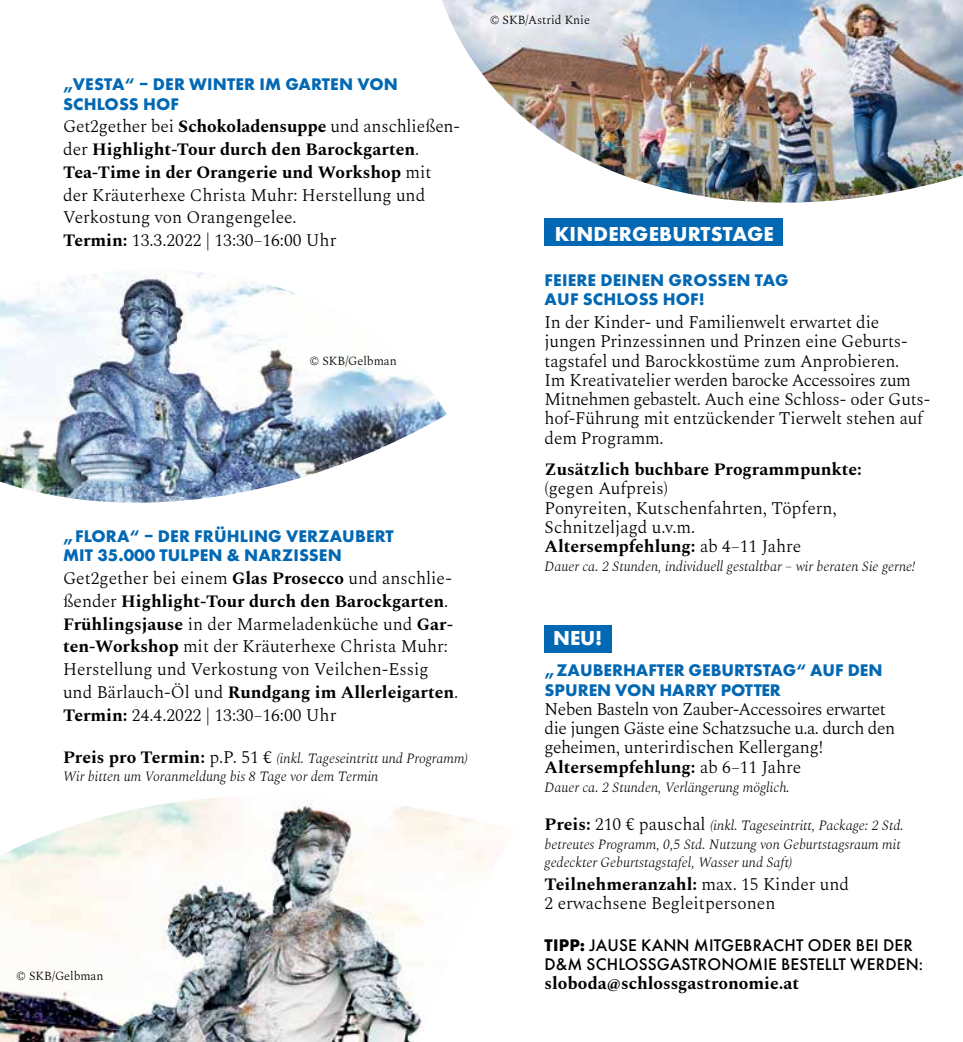
<style>
.page{position:relative;width:963px;height:1042px;background:#fff}
.page>*{position:absolute;margin:0;border:0;box-sizing:border-box;transform-origin:0 0}
.t1{font:700 21px "Futura PT";letter-spacing:.01em;color:#fff}
.t2{font:300 17.5px/22.8px "Spectral";letter-spacing:-.01em;color:#000}
.t3{font:700 17.5px/19.2px "Futura PT";letter-spacing:.01em;color:#0368b3}
.t4{font:300 17.5px/19.2px "Spectral";letter-spacing:-.03em;color:#000}
.t5{font:500 17.5px/19.2px "Futura PT";letter-spacing:.01em;color:#000}
.t6{font:700 17.5px "Spectral";color:#000}
.t7{font:italic 300 14px/18.2px "Spectral";color:#000}
.t8{font:300 12.25px "Spectral";color:#000}
.s1{font-weight:700}
.s2{font-weight:700;font-style:normal;font-size:17.5px}
.s3{font-style:normal;font-size:17.5px}
.s4{font-family:"Futura PT";font-weight:700;color:#fff}
</style>
<div class="page">
<img style="left:0;top:272px;width:447px;height:231px">
<img style="left:0;top:797px;width:511px;height:245px">
<img style="left:442px;top:0;width:520px;height:237px">
<div style="left:544px;top:626px;width:67px;height:27px;background:#0368b3"></div>
<div style="left:544px;top:218px;width:238px;height:28px;background:#0368b3"></div>
<p class="t3" style="left:63px;top:75px;width:336px">„VESTA“ – DER WINTER IM GARTEN VON<br>SCHLOSS HOF</p>
<p class="t2" style="left:63px;top:114px;width:398px">Get2gether bei <span class="s1">Schokoladensuppe</span> und anschließen&shy;der <span class="s1">Highlight-Tour durch den Barockgarten</span>.<br><span class="s1">Tea-Time in der Orangerie und Workshop</span> mit der Kräuterhexe Christa Muhr: Herstellung und Verkostung von Orangengelee.<br><span class="s1">Termin:</span> 13.3.2022 | 13:30–16:00 Uhr</p>
<p class="t8" style="left:309px;top:352px;width:89px">© SKB/Gelbman</p>
<p class="t3" style="left:63px;top:526px;width:332px">„FLORA“ – DER FRÜHLING VERZAUBERT<br>MIT 35.000 TULPEN &amp; NARZISSEN</p>
<p class="t2" style="left:63px;top:565px;width:397px">Get2gether bei einem <span class="s1">Glas Prosecco</span> und anschlie&shy;ßender <span class="s1">Highlight-Tour durch den Barockgarten</span>.<br><span class="s1">Frühlingsjause</span> in der Marmeladenküche und <span class="s1">Gar&shy;ten-Workshop</span> mit der Kräuterhexe Christa Muhr:<br>Herstellung und Verkostung von Veilchen-Essig und Bärlauch-Öl und <span class="s1">Rundgang im Allerleigarten</span>.<br><span class="s1">Termin:</span> 24.4.2022 | 13:30–16:00 Uhr</p>
<p class="t7" style="left:63px;top:748px;width:406px"><span class="s2">Preis pro Termin:</span> <span class="s3">p.P. 51 €</span> (inkl. Tageseintritt und Programm)<br>Wir bitten um Voranmeldung bis 8 Tage vor dem Termin</p>
<p class="t8" style="left:16px;top:967px;width:89px">© SKB/Gelbman</p>
<p class="t8" style="left:489px;top:11px;width:102px">© SKB/Astrid Knie</p>
<p class="t1" style="left:554px;top:220px;width:221px">KINDERGEBURTSTAGE</p>
<p class="t3" style="left:544px;top:270px;width:245px">FEIERE DEINEN GROSSEN TAG<br>AUF SCHLOSS HOF!</p>
<p class="t2" style="left:544px;top:311px;width:387px;line-height:19.2px">In der Kinder- und Familienwelt erwartet die jungen Prinzessinnen und Prinzen eine Geburts&shy;tagstafel und Barockkostüme zum Anprobieren.<br>Im Kreativatelier werden barocke Accessoires zum Mitnehmen gebastelt. Auch eine Schloss- oder Guts&shy;hof-Führung mit entzückender Tierwelt stehen auf dem Programm.<span class="s4">NNTAGEN</span></p>
<p class="t6" style="left:544px;top:457px;width:319px">Zusätzlich buchbare Programmpunkte:</p>
<p class="t2" style="left:544px;top:478px;width:294px;line-height:19.2px">(gegen Aufpreis)<br>Ponyreiten, Kutschenfahrten, Töpfern,<br>Schnitzeljagd u.v.m.<br><span class="s1">Altersempfehlung:</span> ab 4–11 Jahre</p>
<p class="t7" style="left:544px;top:557px;width:372px">Dauer ca. 2 Stunden, individuell gestaltbar – wir beraten Sie gerne!</p>
<p class="t1" style="left:553px;top:624px;width:50px">NEU!</p>
<p class="t3" style="left:544px;top:660px;width:339px">„ZAUBERHAFTER GEBURTSTAG“ AUF DEN<br>SPUREN VON HARRY POTTER</p>
<p class="t4" style="left:544px;top:698px;width:352px">Neben Basteln von Zauber-Accessoires erwartet die jungen Gäste eine Schatzsuche u.a. durch den geheimen, unterirdischen Kellergang!<br><span class="s1">Altersempfehlung:</span> ab 6–11 Jahre</p>
<p class="t7" style="left:544px;top:777px;width:247px">Dauer ca. 2 Stunden, Verlängerung möglich.</p>
<p class="t7" style="left:544px;top:816px;width:361px"><span class="s2">Preis:</span> <span class="s3">210 € pauschal</span> (inkl. Tageseintritt, Package: 2 Std. betreutes Programm, 0,5 Std. Nutzung von Geburtstagsraum mit gedeckter Geburtstagstafel, Wasser und Saft)</p>
<p class="t2" style="left:544px;top:873px;width:306px;line-height:19.2px"><span class="s1">Teilnehmeranzahl:</span> max. 15 Kinder und<br>2 erwachsene Begleitpersonen</p>
<p class="t5" style="left:544px;top:935px;width:380px"><span class="s1">TIPP:</span> JAUSE KANN MITGEBRACHT ODER BEI DER<br>D&amp;M SCHLOSSGASTRONOMIE BESTELLT WERDEN:</p>
<p class="t6" style="left:544px;top:971px;width:256px">sloboda@schlossgastronomie.at</p>
</div>
